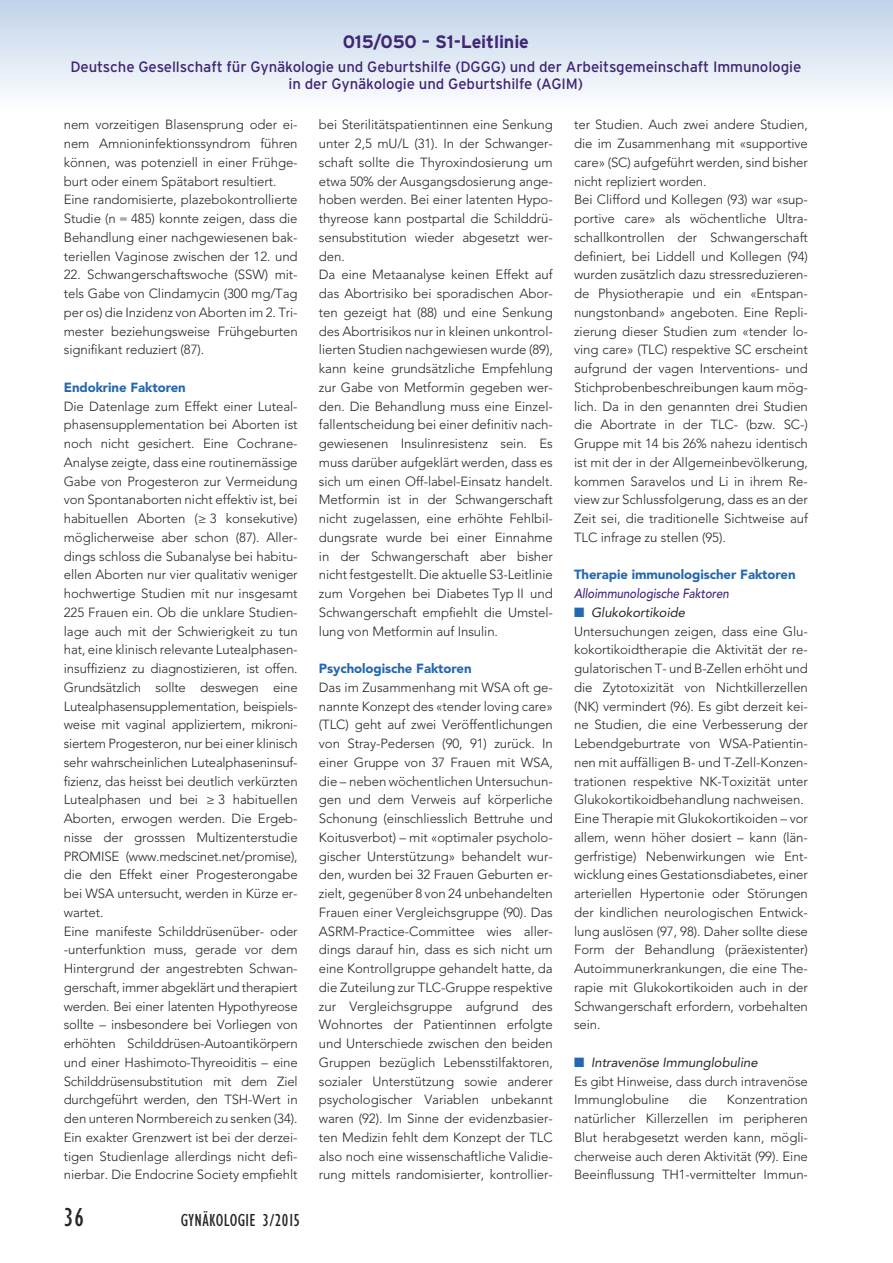
<style>
.page{position:relative;width:893px;height:1263px;background:#fff}
.page>*{position:absolute;margin:0;border:0;box-sizing:border-box;transform-origin:0 0}
.t1{font:condensed 27px "Gill Sans";color:#272627}
.t2{font:700 18px "Interstate";letter-spacing:-.005em;color:#402675}
.t3{font:condensed 18px "Gill Sans";letter-spacing:.02em;color:#272627}
.t4{font:15px/16.5px "Interstate";letter-spacing:-.005em;color:#402675;text-align:center}
.t5{font:300 13.2px/18.8px "Avenir";letter-spacing:-.005em;color:#272627}
.t6{font:900 13.2px "Avenir";letter-spacing:-.005em;color:#2567b0}
.t7{font:italic 500 13.2px "Avenir";letter-spacing:-.005em;color:#402675;scale:.88 1}
.s1{color:#2567b0}
.s2{font-weight:400;font-style:italic}
</style>
<div class="page">
<div style="left:0;top:0;width:893px;height:111px;background:linear-gradient(to bottom,#c0d3e8,#fefeff)"></div>
<h2 class="t2" style="left:343px;top:32px;width:188px">015/050 – S1-Leitlinie</h2>
<p class="t4" style="left:70px;top:59px;width:732px">Deutsche Gesellschaft für Gynäkologie und Geburtshilfe (DGGG) und der Arbeitsgemeinschaft Immunologie in der Gynäkologie und Geburtshilfe (AGIM)</p>
<p class="t5" style="left:64px;top:115px;width:235px">nem vorzeitigen Blasensprung oder ei&shy;nem Amnioninfektionssyndrom führen können, was potenziell in einer Frühge&shy;burt oder einem Spätabort resultiert.<br>Eine randomisierte, plazebokontrollierte Studie (n = 485) konnte zeigen, dass die Behandlung einer nachgewiesenen bak&shy;teriellen Vaginose zwischen der 12. und</p>
<p class="t5" style="left:64px;top:265px;width:235px;text-align:justify">22. Schwangerschaftswoche (SSW) mit&shy;tels Gabe von Clindamycin (300 mg/Tag per os) die Inzidenz von Aborten im 2. Tri&shy;mester beziehungsweise Frühgeburten signifikant reduziert (87).</p>
<p class="t6" style="left:64px;top:376px;width:124px">Endokrine Faktoren</p>
<p class="t5" style="left:64px;top:397px;width:235px">Die Datenlage zum Effekt einer Luteal&shy;phasensupplementation bei Aborten ist noch nicht gesichert. Eine Cochrane-Analyse zeigte, dass eine routinemässige Gabe von Progesteron zur Vermeidung von Spontanaborten nicht effektiv ist, bei habituellen Aborten (≥ 3 konsekutive) möglicherweise aber schon (87). Aller&shy;dings schloss die Subanalyse bei habitu&shy;ellen Aborten nur vier qualitativ weniger hochwertige Studien mit nur insgesamt 225 Frauen ein. Ob die unklare Studien&shy;lage auch mit der Schwierigkeit zu tun hat, eine klinisch relevante Lutealphasen&shy;insuffizienz zu diagnostizieren, ist offen.<br>Grundsätzlich sollte deswegen eine Lutealphasensupplementation, beispiels&shy;weise mit vaginal appliziertem, mikroni&shy;siertem Progesteron, nur bei einer klinisch sehr wahrscheinlichen Lutealphaseninsuf&shy;fizienz, das heisst bei deutlich verkürzten Lutealphasen und bei ≥ 3 habituellen Aborten, erwogen werden. Die Ergeb&shy;nisse der grosssen Multizenterstudie PROMISE (www.medscinet.net/promise), die den Effekt einer Progesterongabe bei WSA untersucht, werden in Kürze er&shy;wartet.<br>Eine manifeste Schilddrüsenüber- oder -unterfunktion muss, gerade vor dem Hintergrund der angestrebten Schwan&shy;gerschaft, immer abgeklärt und therapiert werden. Bei einer latenten Hypothyreose sollte – insbesondere bei Vorliegen von erhöhten Schilddrüsen-Autoantikörpern und einer Hashimoto-Thyreoiditis – eine Schilddrüsensubstitution mit dem Ziel durchgeführt werden, den TSH-Wert in den unteren Normbereich zu senken (34).<br>Ein exakter Grenzwert ist bei der derzei&shy;tigen Studienlage allerdings nicht defi&shy;nierbar. Die Endocrine Society empfiehlt</p>
<p class="t5" style="left:319px;top:115px;width:235px">bei Sterilitätspatientinnen eine Senkung unter 2,5 mU/L (31). In der Schwanger&shy;schaft sollte die Thyroxindosierung um etwa 50% der Ausgangsdosierung ange&shy;hoben werden. Bei einer latenten Hypo&shy;thyreose kann postpartal die Schilddrü&shy;sensubstitution wieder abgesetzt wer&shy;den.<br>Da eine Metaanalyse keinen Effekt auf das Abortrisiko bei sporadischen Abor&shy;ten gezeigt hat (88) und eine Senkung des Abortrisikos nur in kleinen unkontrol&shy;lierten Studien nachgewiesen wurde (89), kann keine grundsätzliche Empfehlung zur Gabe von Metformin gegeben wer&shy;den. Die Behandlung muss eine Einzel&shy;fallentscheidung bei einer definitiv nach&shy;gewiesenen Insulinresistenz sein. Es muss darüber aufgeklärt werden, dass es sich um einen Off-label-Einsatz handelt.<br>Metformin ist in der Schwangerschaft nicht zugelassen, eine erhöhte Fehlbil&shy;dungsrate wurde bei einer Einnahme in der Schwangerschaft aber bisher nicht festgestellt. Die aktuelle S3-Leitlinie zum Vorgehen bei Diabetes Typ II und Schwangerschaft empfiehlt die Umstel&shy;lung von Metformin auf Insulin.</p>
<p class="t6" style="left:319px;top:657px;width:154px">Psychologische Faktoren</p>
<p class="t5" style="left:319px;top:678px;width:235px;text-align:justify">Das im Zusammenhang mit WSA oft ge&shy;nannte Konzept des «tender loving care» (TLC) geht auf zwei Veröffentlichungen von Stray-Pedersen (90, 91) zurück. In einer Gruppe von 37 Frauen mit WSA, die – neben wöchentlichen Untersuchun&shy;gen und dem Verweis auf körperliche Schonung (einschliesslich Bettruhe und Koitusverbot) – mit «optimaler psycholo&shy;gischer Unterstützung» behandelt wur&shy;den, wurden bei 32 Frauen Geburten er&shy;zielt, gegenüber 8 von 24 unbehandelten Frauen einer Vergleichsgruppe (90). Das ASRM-Practice-Committee wies aller&shy;dings darauf hin, dass es sich nicht um eine Kontrollgruppe gehandelt hatte, da die Zuteilung zur TLC-Gruppe respektive zur Vergleichsgruppe aufgrund des Wohnortes der Patientinnen erfolgte und Unterschiede zwischen den beiden Gruppen bezüglich Lebensstilfaktoren, sozialer Unterstützung sowie anderer psychologischer Variablen unbekannt waren (92). Im Sinne der evidenzbasier&shy;ten Medizin fehlt dem Konzept der TLC also noch eine wissenschaftliche Validie&shy;rung mittels randomisierter, kontrollier-</p>
<p class="t5" style="left:574px;top:115px;width:235px">ter Studien. Auch zwei andere Studien, die im Zusammenhang mit «supportive care» (SC) aufgeführt werden, sind bisher nicht repliziert worden.<br>Bei Clifford und Kollegen (93) war «sup&shy;portive care» als wöchentliche Ultra&shy;schallkontrollen der Schwangerschaft definiert, bei Liddell und Kollegen (94) wurden zusätzlich dazu stressreduzieren&shy;de Physiotherapie und ein «Entspan&shy;nungstonband» angeboten. Eine Repli&shy;zierung dieser Studien zum «tender lo&shy;ving care» (TLC) respektive SC erscheint aufgrund der vagen Interventions- und Stichprobenbeschreibungen kaum mög&shy;lich. Da in den genannten drei Studien die Abortrate in der TLC- (bzw. SC-)<br>Gruppe mit 14 bis 26% nahezu identisch ist mit der in der Allgemeinbevölkerung, kommen Saravelos und Li in ihrem Re&shy;view zur Schlussfolgerung, dass es an der Zeit sei, die traditionelle Sichtweise auf TLC infrage zu stellen (95).</p>
<p class="t6" style="left:574px;top:563px;width:223px">Therapie immunologischer Faktoren</p>
<p class="t7" style="left:574px;top:586px;width:178px">Alloimmunologische Faktoren</p>
<p class="t5" style="left:574px;top:603px;width:235px"><span class="s1">■</span> <span class="s2">Glukokortikoide<br></span>Untersuchungen zeigen, dass eine Glu&shy;kokortikoidtherapie die Aktivität der re&shy;gulatorischen T- und B-Zellen erhöht und die Zytotoxizität von Nichtkillerzellen (NK) vermindert (96). Es gibt derzeit kei&shy;ne Studien, die eine Verbesserung der Lebendgeburtrate von WSA-Patientin&shy;nen mit auffälligen B- und T-Zell-Konzen&shy;trationen respektive NK-Toxizität unter Glukokortikoidbehandlung nachweisen.<br>Eine Therapie mit Glukokortikoiden – vor allem, wenn höher dosiert – kann (län&shy;gerfristige) Nebenwirkungen wie Ent&shy;wicklung eines Gestationsdiabetes, einer arteriellen Hypertonie oder Störungen der kindlichen neurologischen Entwick&shy;lung auslösen (97, 98). Daher sollte diese Form der Behandlung (präexistenter)<br>Autoimmunerkrankungen, die eine The&shy;rapie mit Glukokortikoiden auch in der Schwangerschaft erfordern, vorbehalten sein.</p>
<p class="t5" style="left:574px;top:1053px;width:235px"><span class="s1">■</span> <span class="s2">Intravenöse Immunglobuline<br></span>Es gibt Hinweise, dass durch intravenöse<br>Immunglobuline</p>
<p class="t5" style="left:689px;top:1090px;width:20px">die</p>
<p class="t5" style="left:574px;top:1090px;width:235px;text-align:justify;text-indent:153px">Konzentration natürlicher Killerzellen im peripheren Blut herabgesetzt werden kann, mögli&shy;cherweise auch deren Aktivität (99). Eine Beeinflussung TH1-vermittelter Immun-</p>
<h1 class="t1" style="left:64px;top:1207px;width:22px">36</h1>
<h2 class="t3" style="left:181px;top:1213px;width:121px">GYNÄKOLOGIE 3/2015</h2>
</div>
